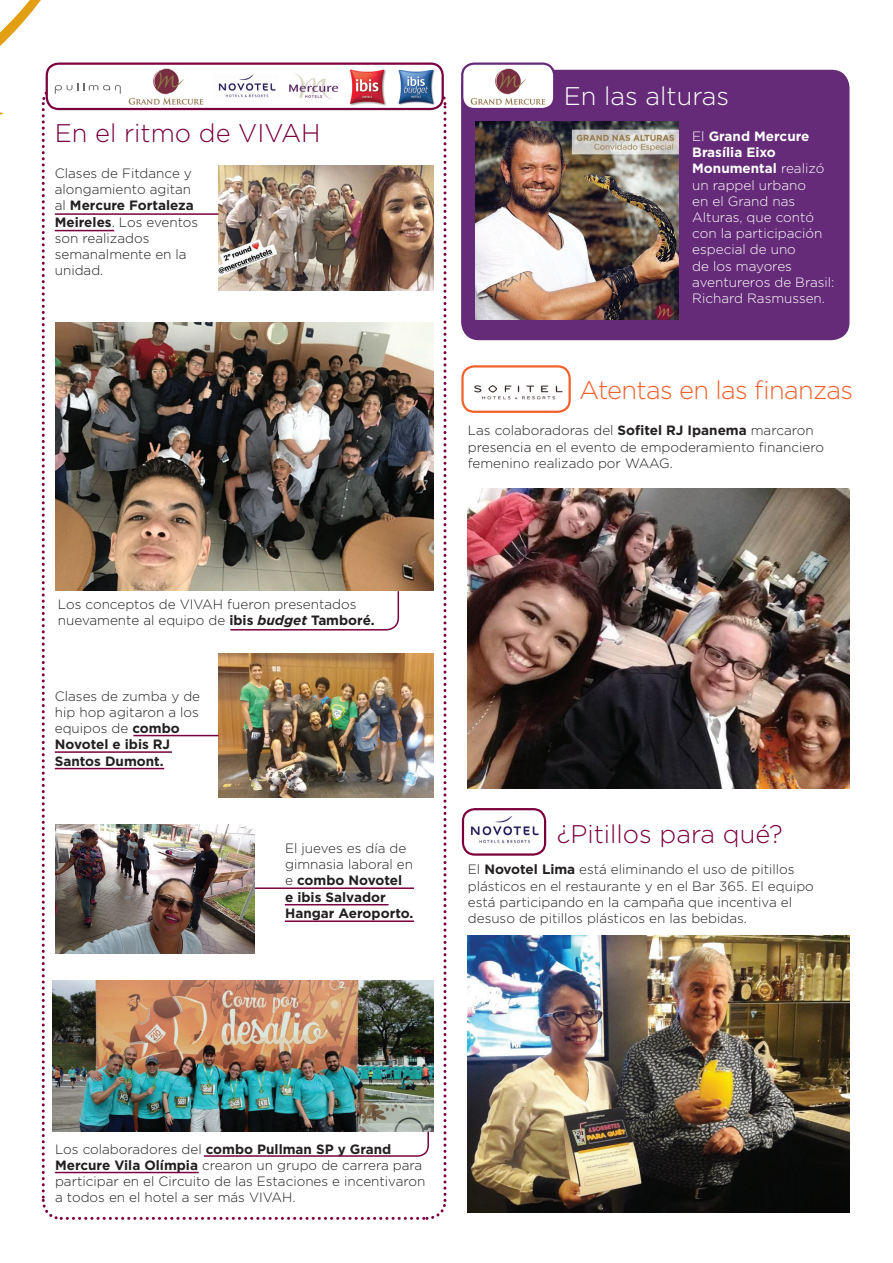
<style>
.page{position:relative;width:893px;height:1263px;background:#fff}
.page>*{position:absolute;margin:0;border:0;box-sizing:border-box;transform-origin:0 0}
.t1{font:300 25.5px "Gotham";color:#7a003e}
.t2{font:300 25.5px "Gotham";letter-spacing:-.025em;color:#f2612b}
.t3{font:300 25.5px "Gotham";color:#fff}
.t4{font:300 13.5px/16.2px "Gotham";color:#231f20}
.t5{font:300 13.5px/16.2px "Gotham";color:#fff}
.t6{font:700 13.5px/16.2px "Gotham";color:#231f20}
.s1{font-weight:700}
.s2{font-weight:700;font-style:italic}
.s3{font-weight:300}
</style>
<div class="page">
<div style="left:461px;top:70px;width:388px;height:270px;background:#652b78;border-radius:18px"></div>
<svg style="left:461px;top:365px;width:110px;height:48px"></svg>
<img style="left:469px;top:380px;width:95px;height:23px">
<svg style="left:462px;top:808px;width:84px;height:48px"></svg>
<svg style="left:461px;top:62px;width:94px;height:48px"></svg>
<img style="left:471px;top:68px;width:74px;height:36px">
<img style="left:476px;top:122px;width:202px;height:197px">
<img style="left:468px;top:488px;width:381px;height:301px">
<img style="left:468px;top:936px;width:381px;height:276px">
<img style="left:0;top:0;width:447px;height:1220px">
<img style="left:213px;top:74px;width:66px;height:27px">
<img style="left:465px;top:816px;width:78px;height:32px">
<h1 class="t1" style="left:55px;top:117px;width:267px">En el ritmo de VIVAH</h1>
<p class="t4" style="left:55px;top:165px;width:145px">Clases de Fitdance y alongamiento agitan al <span class="s1">Mercure Fortaleza<br>Meireles</span>. Los eventos son realizados semanalmente en la unidad.</p>
<p class="t4" style="left:58px;top:596px;width:318px">Los conceptos de VIVAH fueron presentados nuevamente al equipo de <span class="s1">ibis</span> <span class="s2">budget</span> <span class="s1">Tamboré.</span></p>
<p class="t4" style="left:55px;top:687px;width:147px">Clases de zumba y de hip hop agitaron a los equipos de <span class="s1">combo<br>Novotel e ibis RJ<br>Santos Dumont.</span></p>
<p class="t6" style="left:285px;top:840px;width:130px"><span class="s3">El jueves es día de gimnasia laboral en e</span> combo Novotel e ibis Salvador<br>Hangar Aeroporto.</p>
<h1 class="t3" style="left:564px;top:80px;width:167px">En las alturas</h1>
<p class="t5" style="left:692px;top:128px;width:144px">El <span class="s1">Grand Mercure<br>Brasília Eixo<br>Monumental</span> realizó un rappel urbano<br>en el Grand nas<br>Alturas, que contó con la participación especial de uno<br>de los mayores aventureros de Brasil:<br>Richard Rasmussen.</p>
<h1 class="t2" style="left:579px;top:374px;width:275px">Atentas en las finanzas</h1>
<p class="t4" style="left:468px;top:422px;width:358px">Las colaboradoras del <span class="s1">Sofitel RJ Ipanema</span> marcaron presencia en el evento de empoderamiento financiero femenino realizado por WAAG.</p>
<h1 class="t1" style="left:557px;top:818px;width:228px">¿Pitillos para qué?</h1>
<p class="t4" style="left:468px;top:861px;width:348px">El <span class="s1">Novotel Lima</span> está eliminando el uso de pitillos plásticos en el restaurante y en el Bar 365. El equipo está participando en la campaña que incentiva el desuso de pitillos plásticos en las bebidas.</p>
<p class="t4" style="left:55px;top:1140px;width:372px">Los colaboradores del <span class="s1">combo Pullman SP y Grand Mercure Vila Olímpia</span> crearon un grupo de carrera para participar en el Circuito de las Estaciones e incentivaron a todos en el hotel a ser más VIVAH.</p>
</div>
